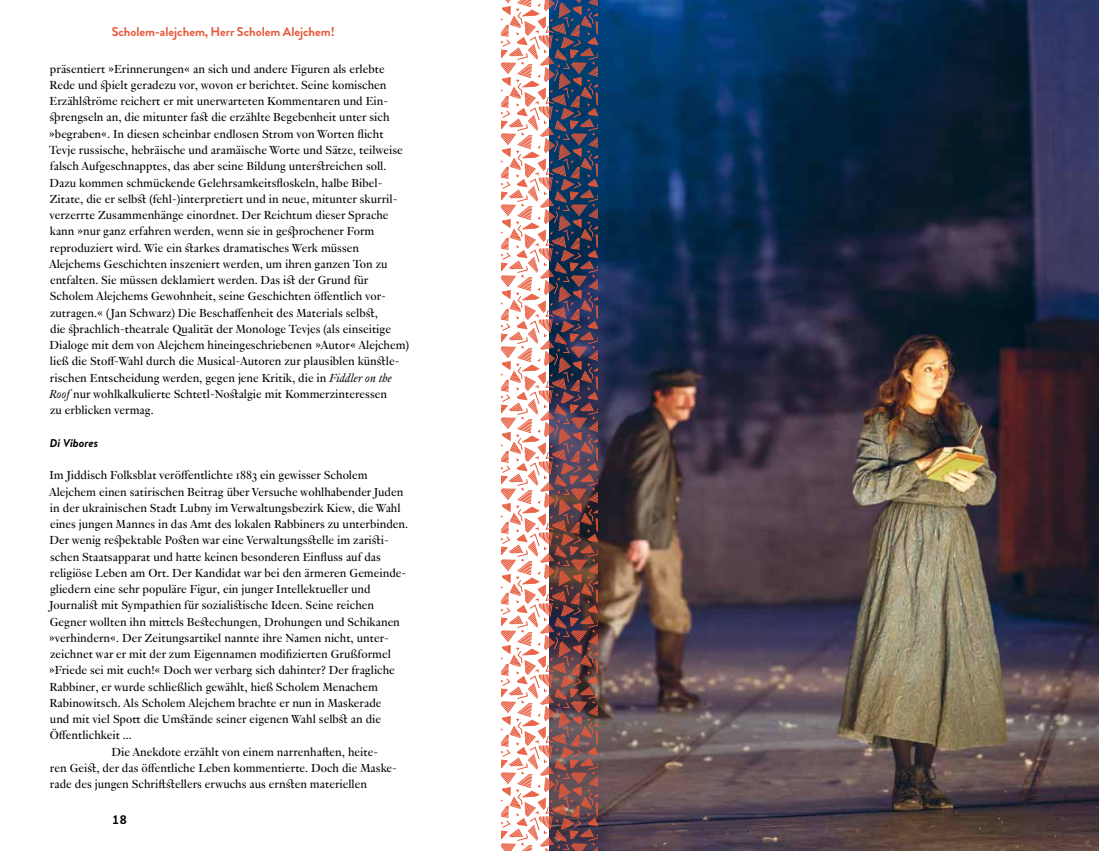
<style>
.page{position:relative;width:1099px;height:851px;background:#fff}
.page>*{position:absolute;margin:0;border:0;box-sizing:border-box;transform-origin:0 0}
.t1{font:12.75px/16.2px "Genath";color:#000}
.t2{font:700 12.75px "Brandon Grotesque";color:#e8593a}
.t3{font:700 12.75px "Brandon Grotesque";color:#000}
.t4{font:italic 700 11.25px "Brandon Text";color:#000}
.s1{font-style:italic}
</style>
<div class="page">
<img style="left:597px;top:0;width:501px;height:850px">
<svg style="left:501px;top:0;width:96px;height:850px"></svg>
<p class="t2" style="left:112px;top:22px;width:224px">Scholem-alejchem, Herr Scholem Alejchem!</p>
<p class="t1" style="left:49px;top:60px;width:361px">präsentiert »Erinnerungen« an sich und andere Figuren als erlebte Rede und spielt geradezu vor, wovon er berichtet. Seine komischen Erzählströme reichert er mit unerwarteten Kommentaren und Ein&shy;sprengseln an, die mitunter fast die erzählte Begebenheit unter sich »begraben«. In diesen scheinbar endlosen Strom von Worten flicht Tevje russische, hebräische und aramäische Worte und Sätze, teilweise falsch Aufgeschnapptes, das aber seine Bildung unterstreichen soll.<br>Dazu kommen schmückende Gelehrsamkeitsfloskeln, halbe Bibel-Zitate, die er selbst (fehl-)interpretiert und in neue, mitunter skurril&shy;verzerrte Zusammenhänge einordnet. Der Reichtum dieser Sprache kann »nur ganz erfahren werden, wenn sie in gesprochener Form reproduziert wird. Wie ein starkes dramatisches Werk müssen Alejchems Geschichten inszeniert werden, um ihren ganzen Ton zu entfalten. Sie müssen deklamiert werden. Das ist der Grund für Scholem Alejchems Gewohnheit, seine Geschichten öffentlich vor&shy;zutragen.« (Jan Schwarz) Die Beschaffenheit des Materials selbst,<br>die sprachlich-theatrale Qualität der Monologe Tevjes (als einseitige Dialoge mit dem von Alejchem hineingeschriebenen »Autor« Alejchem) ließ die Stoff-Wahl durch die Musical-Autoren zur plausiblen künstle&shy;rischen Entscheidung werden, gegen jene Kritik, die in <span class="s1">Fiddler on the Roof</span> nur wohlkalkulierte Schtetl-Nostalgie mit Kommerzinteressen<br>zu erblicken vermag.</p>
<p class="t4" style="left:50px;top:435px;width:50px">Di Vibores</p>
<p class="t1" style="left:50px;top:466px;width:319px">Im Jiddisch Folksblat veröffentlichte 1883 ein gewisser Scholem</p>
<p class="t1" style="left:49px;top:482px;width:356px">Alejchem einen satirischen Beitrag über Versuche wohlhabender Juden</p>
<p class="t1" style="left:50px;top:498px;width:352px">in der ukrainischen Stadt Lubny im Verwaltungsbezirk Kiew, die Wahl</p>
<p class="t1" style="left:50px;top:515px;width:359px">eines jungen Mannes in das Amt des lokalen Rabbiners zu unterbinden.</p>
<p class="t1" style="left:50px;top:531px;width:341px">Der wenig respektable Posten war eine Verwaltungsstelle im zaristi-</p>
<p class="t1" style="left:50px;top:547px;width:332px">schen Staatsapparat und hatte keinen besonderen Einfluss auf das</p>
<p class="t1" style="left:50px;top:563px;width:358px">religiöse Leben am Ort. Der Kandidat war bei den ärmeren Gemeinde-</p>
<p class="t1" style="left:50px;top:580px;width:322px">gliedern eine sehr populäre Figur, ein junger Intellektueller und</p>
<p class="t1" style="left:49px;top:596px;width:326px">Journalist mit Sympathien für sozialistische Ideen. Seine reichen</p>
<p class="t1" style="left:50px;top:612px;width:351px">Gegner wollten ihn mittels Bestechungen, Drohungen und Schikanen</p>
<p class="t1" style="left:49px;top:628px;width:341px">»verhindern«. Der Zeitungsartikel nannte ihre Namen nicht, unter-</p>
<p class="t1" style="left:50px;top:645px;width:342px">zeichnet war er mit der zum Eigennamen modifizierten Grußformel</p>
<p class="t1" style="left:49px;top:661px;width:347px">»Friede sei mit euch!« Doch wer verbarg sich dahinter? Der fragliche</p>
<p class="t1" style="left:50px;top:677px;width:330px">Rabbiner, er wurde schließlich gewählt, hieß Scholem Menachem</p>
<p class="t1" style="left:50px;top:693px;width:333px">Rabinowitsch. Als Scholem Alejchem brachte er nun in Maskerade</p>
<p class="t1" style="left:50px;top:710px;width:332px">und mit viel Spott die Umstände seiner eigenen Wahl selbst an die</p>
<p class="t1" style="left:50px;top:726px;width:83px">Öffentlichkeit ...</p>
<p class="t1" style="left:112px;top:742px;width:268px">Die Anekdote erzählt von einem narrenhaften, heite-</p>
<p class="t1" style="left:50px;top:758px;width:348px">ren Geist, der das öffentliche Leben kommentierte. Doch die Maske-</p>
<p class="t1" style="left:50px;top:775px;width:318px">rade des jungen Schriftstellers erwuchs aus ernsten materiellen</p>
<p class="t3" style="left:112px;top:810px;width:17px">18</p>
</div>
